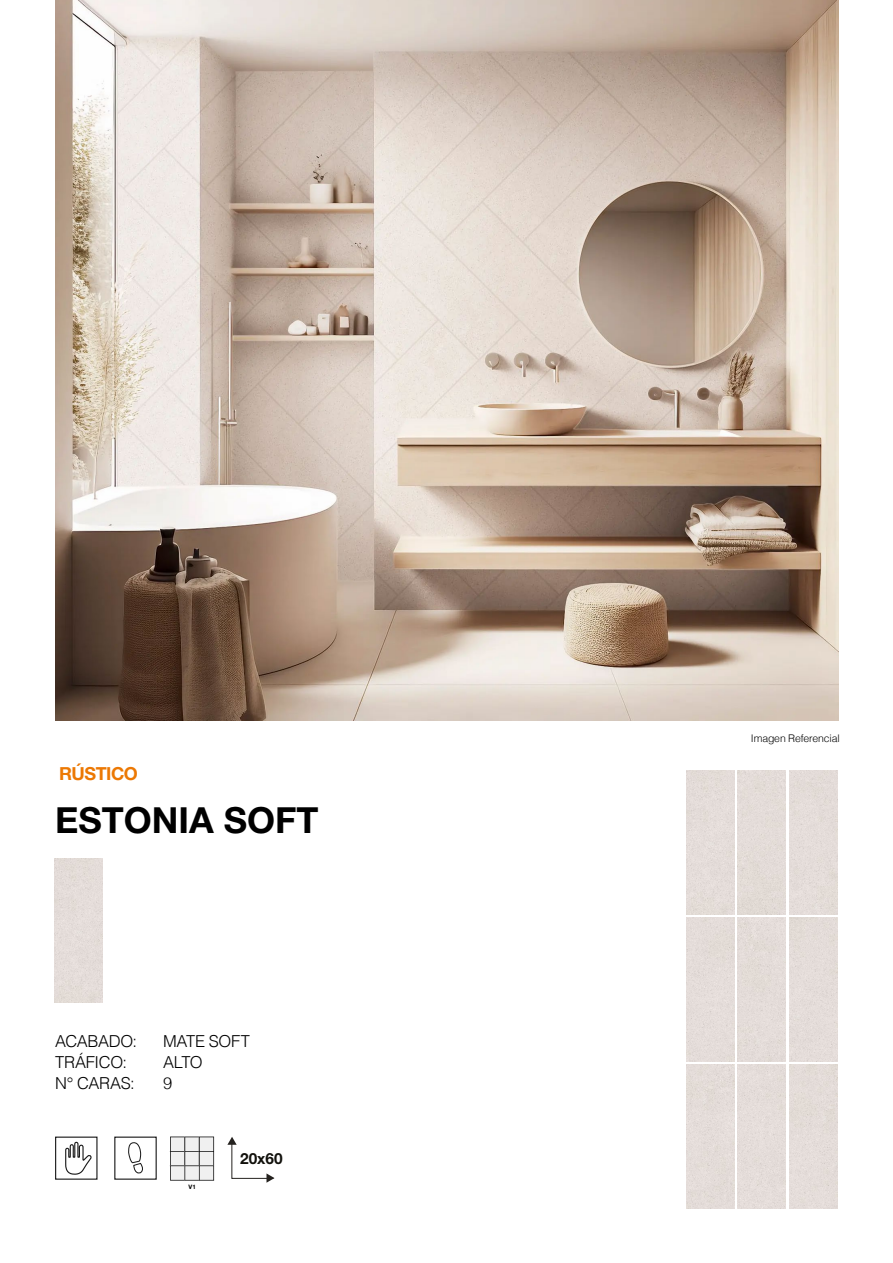
<style>
.page{position:relative;width:893px;height:1263px;background:#fff}
.page>*{position:absolute;margin:0;border:0;box-sizing:border-box;transform-origin:0 0}
.t1{font:700 36px "Helvetica Neue LT Std";color:#000}
.t2{font:700 18px "Helvetica Neue LT Std";letter-spacing:-.025em;color:#ec7803}
.t3{font:300 16.5px "Helvetica";letter-spacing:-.015em;color:#000}
.t4{font:700 15.45px "Helvetica Neue LT Std";color:#12110c}
.t5{font:300 10.5px "Helvetica";letter-spacing:-.01em;color:#000}
.t6{font:700 6.15px "Helvetica Neue LT Std";color:#000}
</style>
<div class="page">
<img style="left:55px;top:0;width:784px;height:721px">
<div style="left:54px;top:859px;width:48px;height:144px;background:#e4dcd9"></div>
<div style="left:686px;top:770px;width:48px;height:144px;background:#e4dcd9"></div>
<div style="left:738px;top:770px;width:48px;height:144px;background:#e3dcd7"></div>
<div style="left:789px;top:770px;width:48px;height:144px;background:#e4dcd9"></div>
<div style="left:686px;top:917px;width:48px;height:144px;background:#e4dcd9"></div>
<div style="left:738px;top:917px;width:48px;height:144px;background:#e4dcd9"></div>
<div style="left:789px;top:917px;width:48px;height:144px;background:#e4dcd9"></div>
<div style="left:686px;top:1064px;width:48px;height:144px;background:#e4dcd9"></div>
<div style="left:738px;top:1064px;width:48px;height:144px;background:#e5ddda"></div>
<div style="left:789px;top:1064px;width:48px;height:144px;background:#e4dcd9"></div>
<svg style="left:55px;top:1136px;width:102px;height:44px"></svg>
<svg style="left:227px;top:1137px;width:48px;height:46px"></svg>
<svg style="left:170px;top:1136px;width:44px;height:44px"></svg>
<p class="t2" style="left:59px;top:762px;width:80px">RÚSTICO</p>
<h1 class="t1" style="left:55px;top:798px;width:265px">ESTONIA SOFT</h1>
<p class="t3" style="left:55px;top:1031px;width:84px">ACABADO:</p>
<p class="t3" style="left:163px;top:1031px;width:88px">MATE SOFT</p>
<p class="t3" style="left:55px;top:1052px;width:74px">TRÁFICO:</p>
<p class="t3" style="left:163px;top:1052px;width:41px">ALTO</p>
<p class="t3" style="left:55px;top:1073px;width:81px">N° CARAS:</p>
<p class="t3" style="left:163px;top:1073px;width:11px">9</p>
<p class="t6" style="left:189px;top:1183px;width:9px">V1</p>
<p class="t4" style="left:240px;top:1149px;width:44px">20x60</p>
<p class="t5" style="left:751px;top:732px;width:90px">Imagen Referencial</p>
</div>
